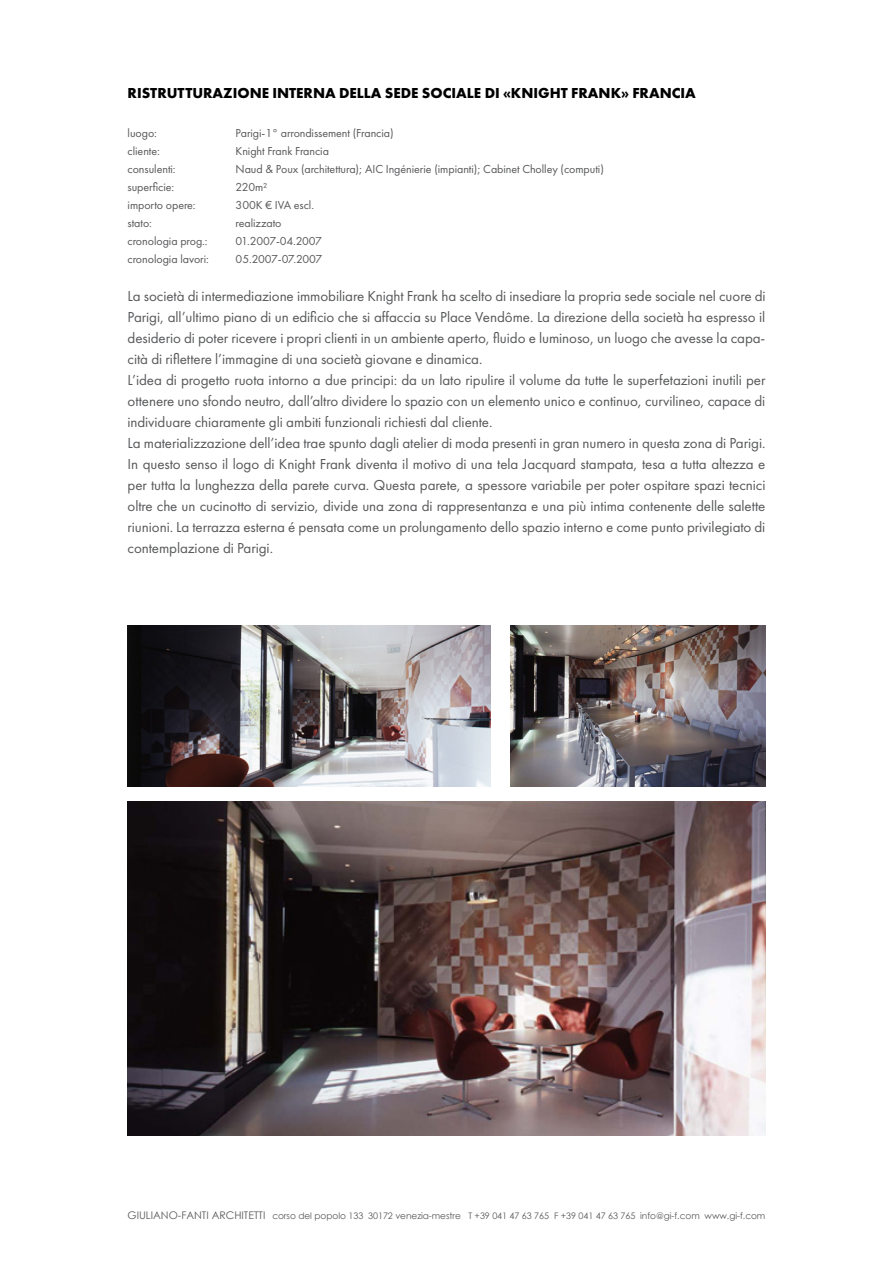
<style>
.page{position:relative;width:893px;height:1263px;background:#fff}
.page>*{position:absolute;margin:0;border:0;box-sizing:border-box;transform-origin:0 0}
.t1{font:15px/21px "Futura PT";letter-spacing:-.005em;color:#57585a;text-align:justify}
.t2{font:700 15px "Futura PT";color:#000}
.t3{font:12px "Futura PT";letter-spacing:-.005em;color:#57585a}
.t4{font:12px "Futura PT";letter-spacing:-.03em;color:#57585a}
.t5{font:9px "Century Gothic";letter-spacing:-.005em;color:#57585a}
.s1{font-size:10.5px}
</style>
<div class="page">
<img style="left:128px;top:625px;width:362px;height:162px">
<img style="left:510px;top:625px;width:255px;height:162px">
<img style="left:128px;top:801px;width:637px;height:334px">
<p class="t2" style="left:128px;top:83px;width:570px">RISTRUTTURAZIONE INTERNA DELLA SEDE SOCIALE DI «KNIGHT FRANK» FRANCIA</p>
<p class="t3" style="left:128px;top:126px;width:31px">luogo:</p>
<p class="t3" style="left:236px;top:126px;width:160px">Parigi-1° arrondissement (Francia)</p>
<p class="t3" style="left:128px;top:144px;width:34px">cliente:</p>
<p class="t3" style="left:236px;top:144px;width:95px">Knight Frank Francia</p>
<p class="t3" style="left:128px;top:162px;width:50px">consulenti:</p>
<p class="t3" style="left:236px;top:162px;width:370px">Naud &amp; Poux (architettura); AIC Ingénierie (impianti); Cabinet Cholley (computi)</p>
<p class="t3" style="left:128px;top:180px;width:48px">superficie:</p>
<p class="t3" style="left:236px;top:180px;width:33px">220m²</p>
<p class="t3" style="left:128px;top:198px;width:70px">importo opere:</p>
<p class="t3" style="left:236px;top:198px;width:80px">300K € IVA escl.</p>
<p class="t3" style="left:128px;top:216px;width:26px">stato:</p>
<p class="t3" style="left:236px;top:216px;width:47px">realizzato</p>
<p class="t3" style="left:128px;top:234px;width:82px">cronologia prog.:</p>
<p class="t4" style="left:236px;top:234px;width:88px">01.2007-04.2007</p>
<p class="t3" style="left:128px;top:252px;width:83px">cronologia lavori:</p>
<p class="t4" style="left:236px;top:252px;width:88px">05.2007-07.2007</p>
<p class="t1" style="left:128px;top:285px;width:639px">La società di intermediazione immobiliare Knight Frank ha scelto di insediare la propria sede sociale nel cuore di Parigi, all’ultimo piano di un edificio che si affaccia su Place Vendôme. La direzione della società ha espresso il desiderio di poter ricevere i propri clienti in un ambiente aperto, fluido e luminoso, un luogo che avesse la capa&shy;cità di riflettere l’immagine di una società giovane e dinamica.</p>
<p class="t1" style="left:128px;top:369px;width:639px">L’idea di progetto ruota intorno a due principi: da un lato ripulire il volume da tutte le superfetazioni inutili per ottenere uno sfondo neutro, dall’altro dividere lo spazio con un elemento unico e continuo, curvilineo, capace di individuare chiaramente gli ambiti funzionali richiesti dal cliente.</p>
<p class="t1" style="left:128px;top:432px;width:639px">La materializzazione dell’idea trae spunto dagli atelier di moda presenti in gran numero in questa zona di Parigi.<br>In questo senso il logo di Knight Frank diventa il motivo di una tela Jacquard stampata, tesa a tutta altezza e per tutta la lunghezza della parete curva. Questa parete, a spessore variabile per poter ospitare spazi tecnici oltre che un cucinotto di servizio, divide una zona di rappresentanza e una più intima contenente delle salette riunioni. La terrazza esterna é pensata come un prolungamento dello spazio interno e come punto privilegiato di contemplazione di Parigi.</p>
<p class="t5" style="left:128px;top:1209px;width:639px"><span class="s1">GIULIANO-FANTI ARCHITETTI</span> corso del popolo 133 30172 venezia-mestre T +39 041 47 63 765 F +39 041 47 63 765 info@gi-f.com www.gi-f.com</p>
</div>
